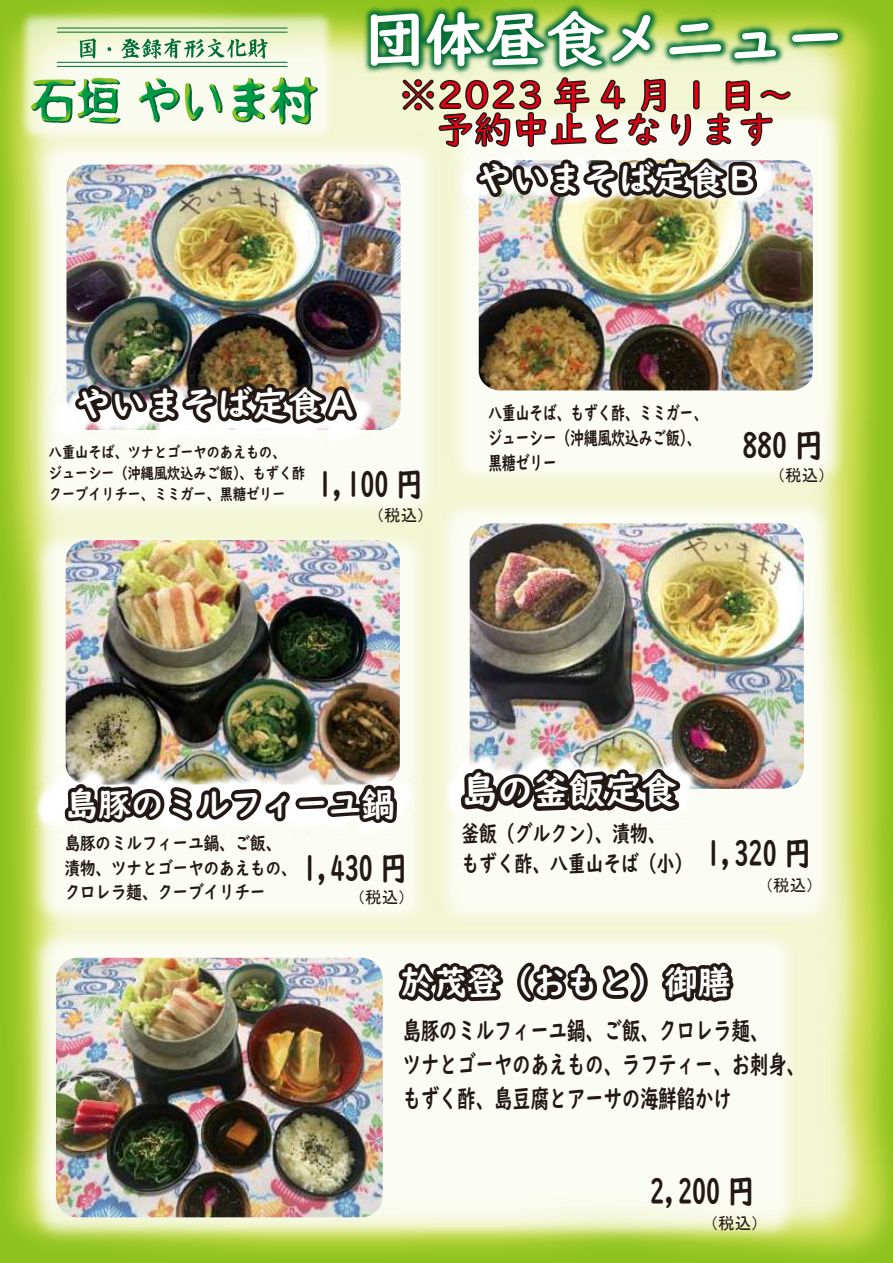
<style>
.page{position:relative;width:893px;height:1263px;background:#fff}
.page>*{position:absolute;margin:0;border:0;box-sizing:border-box;transform-origin:0 0}
.t1{font:60.15px "UD Digi Kyokasho N B";color:#fff}
.t2{font:37.05px "UD Digi Kyokasho N B";color:#fff}
.t3{font:36.9px/34.5px "UD Digi Kyokasho NP B";color:#e60012}
.t4{font:35.4px "UD Digi Kyokasho N B";color:#fff}
.t5{font:34.35px "UD Digi Kyokasho N B";color:#221815;scale:.82 1}
.t6{font:34.35px "UD Digi Kyokasho N B";color:#221815;scale:.86 1}
.t7{font:34.05px "UD Digi Kyokasho N B";color:#fff}
.t8{font:25.2px/33.6px "UD Digi Kyokasho N B";color:#221815;scale:.72 1}
.t9{font:22.8px/30.3px "UD Digi Kyokasho N B";color:#221815;scale:.78 1}
.t10{font:18.75px/25px "UD Digi Kyokasho N B";color:#221815;scale:.73 1}
.t11{font:18.45px/24.5px "UD Digi Kyokasho N B";color:#221815;scale:.84 1}
.t12{font:16.5px "MS Gothic";color:#221815}
.t13{font:15.75px/20.9px "UD Digi Kyokasho N B";color:#221815;scale:.84 1}
</style>
<div class="page">
<img style="left:842px;top:130px;width:51px;height:1133px">
<img style="left:748px;top:529px;width:130px;height:441px">
<img style="left:470px;top:523px;width:334px;height:266px;border-radius:22px">
<img style="left:482px;top:130px;width:406px;height:399px">
<img style="left:0;top:130px;width:482px;height:359px">
<img style="left:479px;top:258px;width:334px;height:132px">
<img style="left:0;top:489px;width:91px;height:226px">
<img style="left:0;top:886px;width:842px;height:377px">
<img style="left:381px;top:0;width:512px;height:130px">
<img style="left:0;top:0;width:381px;height:189px">
<svg style="left:31px;top:77px;width:89px;height:55px"></svg>
<svg style="left:230px;top:66px;width:88px;height:99px"></svg>
<svg style="left:137px;top:78px;width:86px;height:55px"></svg>
<hr style="left:57px;top:28px;width:230px;height:1px;background:#006e35">
<hr style="left:57px;top:32px;width:230px;height:1px;background:#006e35">
<hr style="left:57px;top:62px;width:230px;height:1px;background:#006e35">
<hr style="left:57px;top:66px;width:230px;height:1px;background:#006e35">
<svg style="left:80px;top:38px;width:16px;height:21px"></svg>
<svg style="left:108px;top:47px;width:3px;height:4px"></svg>
<svg style="left:121px;top:38px;width:147px;height:21px;background:#a8cdac"></svg>
<img style="left:66px;top:165px;width:335px;height:265px;border-radius:22px">
<img style="left:2px;top:333px;width:422px;height:163px">
<img style="left:69px;top:239px;width:294px;height:201px">
<img style="left:408px;top:101px;width:423px;height:157px">
<img style="left:401px;top:14px;width:391px;height:200px">
<img style="left:0;top:715px;width:35px;height:171px">
<img style="left:35px;top:519px;width:56px;height:744px">
<img style="left:91px;top:480px;width:657px;height:783px">
<h1 class="t1" style="left:365px;top:3px;width:483px">団体昼食メニュー</h1>
<h3 class="t3" style="left:399px;top:78px;width:396px">※2023 年 4 月 1 日～　予約中止となります</h3>
<h3 class="t4" style="left:477px;top:158px;width:284px">やいまそば定食Ｂ</h3>
<h3 class="t4" style="left:76px;top:383px;width:284px">やいまそば定食Ａ</h3>
<p class="t13" style="left:49px;top:442px;width:307px">八重山そば、ツナとゴーヤのあえもの、<br>ジューシー（沖縄風炊込みご飯）、もずく酢クーブイリチー、ミミガー、黒糖ゼリー</p>
<h3 class="t5" style="left:318px;top:463px;width:130px">1,100 円</h3>
<p class="t12" style="left:368px;top:507px;width:68px">（税込）</p>
<p class="t10" style="left:488px;top:400px;width:301px">八重山そば、もずく酢、ミミガー、ジューシー（沖縄風炊込みご飯）、黒糖ゼリー</p>
<h3 class="t6" style="left:742px;top:425px;width:96px">880 円</h3>
<p class="t12" style="left:769px;top:467px;width:67px">（税込）</p>
<h3 class="t7" style="left:65px;top:784px;width:331px">島豚のミルフィーユ鍋</h3>
<p class="t11" style="left:65px;top:831px;width:278px">島豚のミルフィーユ鍋、ご飯、漬物、ツナとゴーヤのあえもの、クロレラ麺、クーブイリチー</p>
<h3 class="t5" style="left:303px;top:848px;width:130px">1,430 円</h3>
<p class="t12" style="left:349px;top:889px;width:67px">（税込）</p>
<h2 class="t2" style="left:461px;top:768px;width:217px">島の釜飯定食</h2>
<p class="t9" style="left:461px;top:818px;width:297px">釜飯（グルクン）、漬物、<br>もずく酢、八重山そば（小）</p>
<h3 class="t5" style="left:707px;top:833px;width:130px">1,320 円</h3>
<p class="t12" style="left:757px;top:876px;width:67px">（税込）</p>
<h3 class="t7" style="left:401px;top:962px;width:331px">於茂登（おもと）御膳</h3>
<p class="t8" style="left:403px;top:1014px;width:560px">島豚のミルフィーユ鍋、ご飯、クロレラ麺、<br>ツナとゴーヤのあえもの、ラフティー、お刺身、もずく酢、島豆腐とアーサの海鮮餡かけ</p>
<h3 class="t5" style="left:650px;top:1171px;width:130px">2,200 円</h3>
<p class="t12" style="left:702px;top:1215px;width:67px">（税込）</p>
</div>
